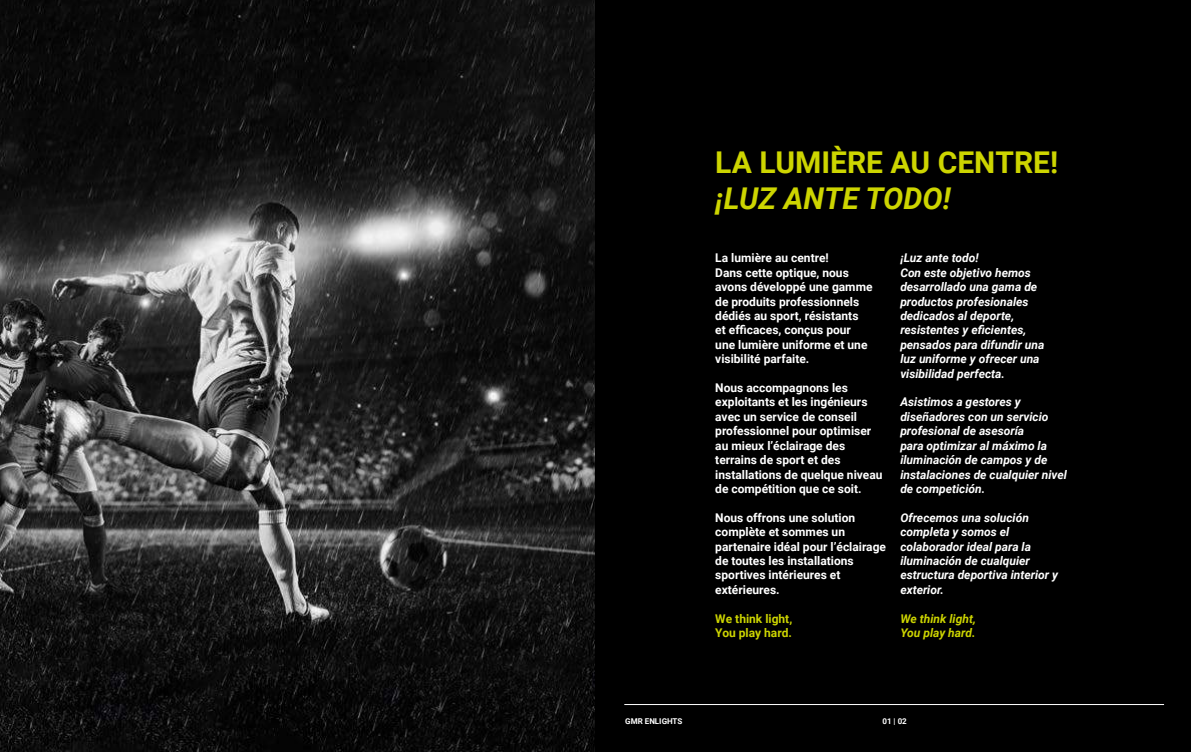
<style>
.page{position:relative;width:1191px;height:752px;background:#fff}
.page>*{position:absolute;margin:0;border:0;box-sizing:border-box;transform-origin:0 0}
.t1{font:700 30px "Roboto";color:#cdd500}
.t2{font:italic 700 30px "Roboto";color:#cdd500}
.t3{font:700 12px/14.4px "Roboto";color:#fff}
.t4{font:italic 700 12px/14.4px "Roboto";color:#fff}
.t5{font:700 12px/14.4px "Roboto";color:#cdd500}
.t6{font:italic 700 12px/14.4px "Roboto";color:#cdd500}
.t7{font:700 8px "Roboto";color:#fff}
</style>
<div class="page">
<img style="left:0;top:0;width:595px;height:751px">
<div style="left:595px;top:0;width:596px;height:751px;background:#000"></div>
<hr style="left:624px;top:703px;width:540px;height:1px;background:#fff">
<h1 class="t1" style="left:715px;top:141px;width:344px">LA LUMIÈRE AU CENTRE!</h1>
<h1 class="t2" style="left:715px;top:177px;width:237px">¡LUZ ANTE TODO!</h1>
<p class="t3" style="left:715px;top:250px;width:159px">La lumière au centre!<br>Dans cette optique, nous avons développé une gamme de produits professionnels dédiés au sport, résistants<br>et efficaces, conçus pour une lumière uniforme et une visibilité parfaite.</p>
<p class="t3" style="left:715px;top:380px;width:169px">Nous accompagnons les exploitants et les ingénieurs avec un service de conseil professionnel pour optimiser au mieux l’éclairage des terrains de sport et des installations de quelque niveau de compétition que ce soit.</p>
<p class="t3" style="left:715px;top:509px;width:172px">Nous offrons une solution complète et sommes un partenaire idéal pour l’éclairage de toutes les installations sportives intérieures et extérieures.</p>
<p class="t5" style="left:715px;top:610px;width:78px">We think light,<br>You play hard.</p>
<p class="t4" style="left:900px;top:250px;width:146px">¡Luz ante todo!<br>Con este objetivo hemos desarrollado una gama de productos profesionales dedicados al deporte, resistentes y eficientes, pensados para difundir una luz uniforme y ofrecer una visibilidad perfecta.</p>
<p class="t4" style="left:900px;top:394px;width:168px">Asistimos a gestores y diseñadores con un servicio profesional de asesoría<br>para optimizar al máximo la iluminación de campos y de instalaciones de cualquier nivel de competición.</p>
<p class="t4" style="left:900px;top:509px;width:159px">Ofrecemos una solución completa y somos el colaborador ideal para la iluminación de cualquier estructura deportiva interior y exterior.</p>
<p class="t6" style="left:900px;top:610px;width:77px">We think light,<br>You play hard.</p>
<p class="t7" style="left:625px;top:714px;width:59px">GMR ENLIGHTS</p>
<p class="t7" style="left:882px;top:714px;width:26px">01 | 02</p>
</div>
